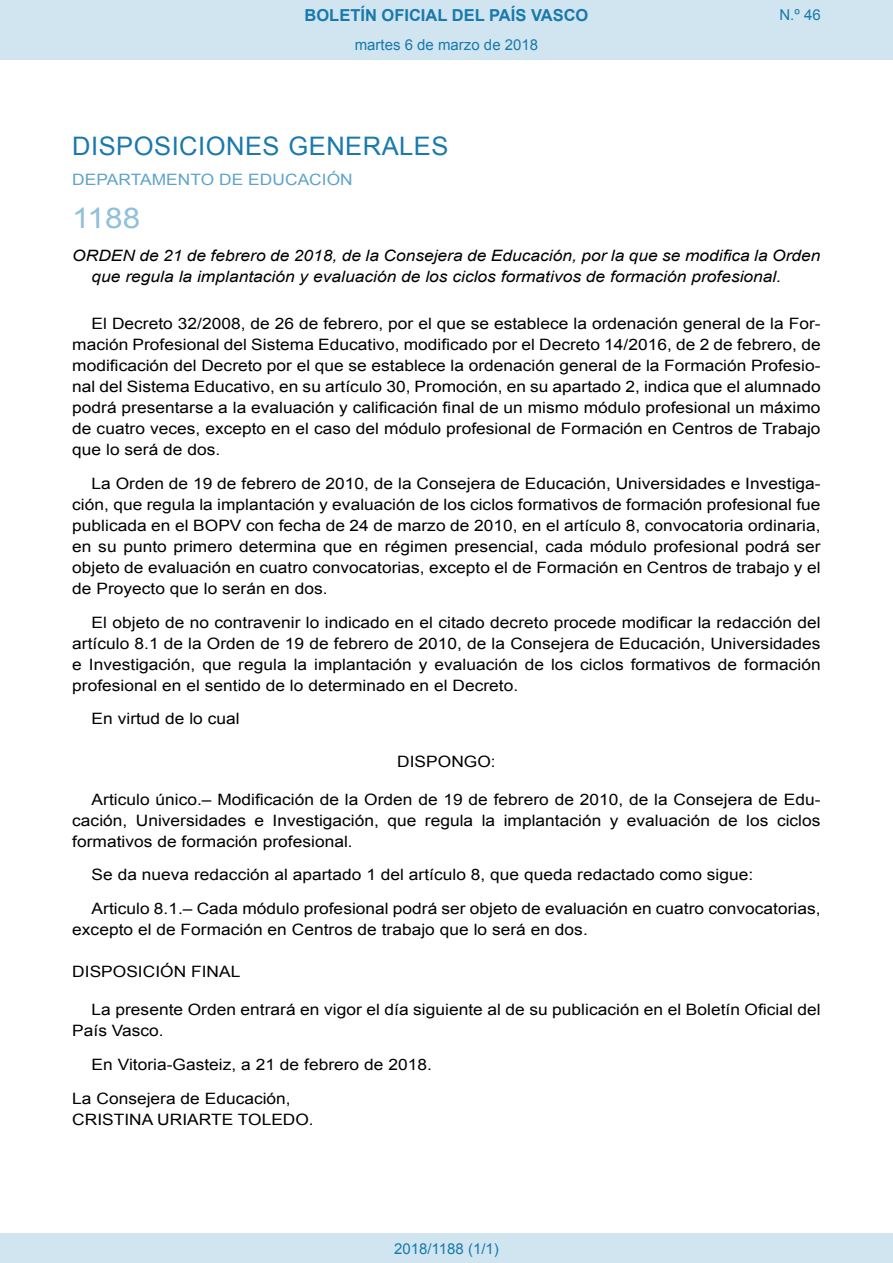
<style>
.page{position:relative;width:893px;height:1263px;background:#fff}
.page>*{position:absolute;margin:0;border:0;box-sizing:border-box;transform-origin:0 0}
.BOPVOrden{font:28.5px "Arial";color:#90c0db;scale:1.11 1}
.BOPVSeccion{font:25.5px "Arial";letter-spacing:.02em;color:#1879ad}
.t1{font:700 16.5px "Arial";color:#1879ad}
.BOPVDetalle{font:15.6px/21px "Arial";color:#000;text-align:justify;scale:1.11 1}
.BOPVTitulo{font:italic 15.6px/21px "Arial";color:#000;scale:1.11 1}
.BOPVFirmaLugFec{font:15.6px "Arial";color:#000;scale:1.11 1}
.BOPVOrganismo{font:15.6px "Arial";letter-spacing:.005em;color:#5ea4ca;scale:1.11 1}
.BOPVFirmaPuesto{font:15.6px "Arial";color:#000;scale:1.11 1}
.BOPVFirmaNombre{font:15.6px "Arial";color:#000;scale:1.11 1}
.BOPVDisposicion{font:15.6px "Arial";color:#000;scale:1.11 1}
.BOPVClave{font:15.6px "Arial";color:#000;scale:1.11 1}
.Paginacion_Centro{font:15px "Arial";color:#1879ad}
</style>
<div class="page">
<div style="left:0;top:0;width:893px;height:60px;background:#d0e5f0"></div>
<div style="left:0;top:1233px;width:893px;height:30px;background:#d0e5f0"></div>
<p class="t1" style="left:305px;top:4px;width:285px">BOLETÍN OFICIAL DEL PAÍS VASCO</p>
<p class="Paginacion_Centro" style="left:355px;top:35px;width:185px">martes 6 de marzo de 2018</p>
<p class="Paginacion_Centro" style="left:779px;top:5px;width:43px">N.º 46</p>
<p class="BOPVSeccion" style="left:72px;top:129px;width:378px">DISPOSICIONES GENERALES</p>
<p class="BOPVOrganismo" style="left:72px;top:169px;width:254px">DEPARTAMENTO DE EDUCACIÓN</p>
<p class="BOPVOrden" style="left:72px;top:199px;width:63px">1188</p>
<p class="BOPVTitulo" style="left:92px;top:246px;width:658px;text-indent:-19px">ORDEN de 21 de febrero de 2018, de la Consejera de Educación, por la que se modifica la Orden que regula la implantación y evaluación de los ciclos formativos de formación profesional.</p>
<p class="BOPVDetalle" style="left:72px;top:313px;width:676px;text-indent:19px">El Decreto 32/2008, de 26 de febrero, por el que se establece la ordenación general de la For&shy;mación Profesional del Sistema Educativo, modificado por el Decreto 14/2016, de 2 de febrero, de modificación del Decreto por el que se establece la ordenación general de la Formación Profesio&shy;nal del Sistema Educativo, en su artículo 30, Promoción, en su apartado 2, indica que el alumnado podrá presentarse a la evaluación y calificación final de un mismo módulo profesional un máximo de cuatro veces, excepto en el caso del módulo profesional de Formación en Centros de Trabajo que lo será de dos.</p>
<p class="BOPVDetalle" style="left:72px;top:473px;width:676px;text-indent:19px">La Orden de 19 de febrero de 2010, de la Consejera de Educación, Universidades e Investiga&shy;ción, que regula la implantación y evaluación de los ciclos formativos de formación profesional fue publicada en el BOPV con fecha de 24 de marzo de 2010, en el artículo 8, convocatoria ordinaria, en su punto primero determina que en régimen presencial, cada módulo profesional podrá ser objeto de evaluación en cuatro convocatorias, excepto el de Formación en Centros de trabajo y el de Proyecto que lo serán en dos.</p>
<p class="BOPVDetalle" style="left:72px;top:612px;width:676px;text-indent:19px">El objeto de no contravenir lo indicado en el citado decreto procede modificar la redacción del artículo 8.1 de la Orden de 19 de febrero de 2010, de la Consejera de Educación, Universidades e Investigación, que regula la implantación y evaluación de los ciclos formativos de formación profesional en el sentido de lo determinado en el Decreto.</p>
<p class="BOPVDetalle" style="left:92px;top:708px;width:135px">En virtud de lo cual</p>
<p class="BOPVClave" style="left:397px;top:751px;width:90px">DISPONGO:</p>
<p class="BOPVDetalle" style="left:72px;top:789px;width:676px;text-indent:19px">Articulo único.– Modificación de la Orden de 19 de febrero de 2010, de la Consejera de Edu&shy;cación, Universidades e Investigación, que regula la implantación y evaluación de los ciclos formativos de formación profesional.</p>
<p class="BOPVDetalle" style="left:92px;top:864px;width:598px">Se da nueva redacción al apartado 1 del artículo 8, que queda redactado como sigue:</p>
<p class="BOPVDetalle" style="left:72px;top:898px;width:676px;text-indent:19px">Articulo 8.1.– Cada módulo profesional podrá ser objeto de evaluación en cuatro convocatorias, excepto el de Formación en Centros de trabajo que lo será en dos.</p>
<p class="BOPVDisposicion" style="left:72px;top:962px;width:153px">DISPOSICIÓN FINAL</p>
<p class="BOPVDetalle" style="left:72px;top:999px;width:676px;text-indent:19px">La presente Orden entrará en vigor el día siguiente al de su publicación en el Boletín Oficial del<br>País Vasco.</p>
<p class="BOPVFirmaLugFec" style="left:92px;top:1054px;width:308px">En Vitoria-Gasteiz, a 21 de febrero de 2018.</p>
<p class="BOPVFirmaPuesto" style="left:72px;top:1088px;width:198px">La Consejera de Educación,</p>
<p class="BOPVFirmaNombre" style="left:72px;top:1109px;width:219px">CRISTINA URIARTE TOLEDO.</p>
<p class="Paginacion_Centro" style="left:394px;top:1238px;width:106px">2018/1188 (1/1)</p>
</div>
